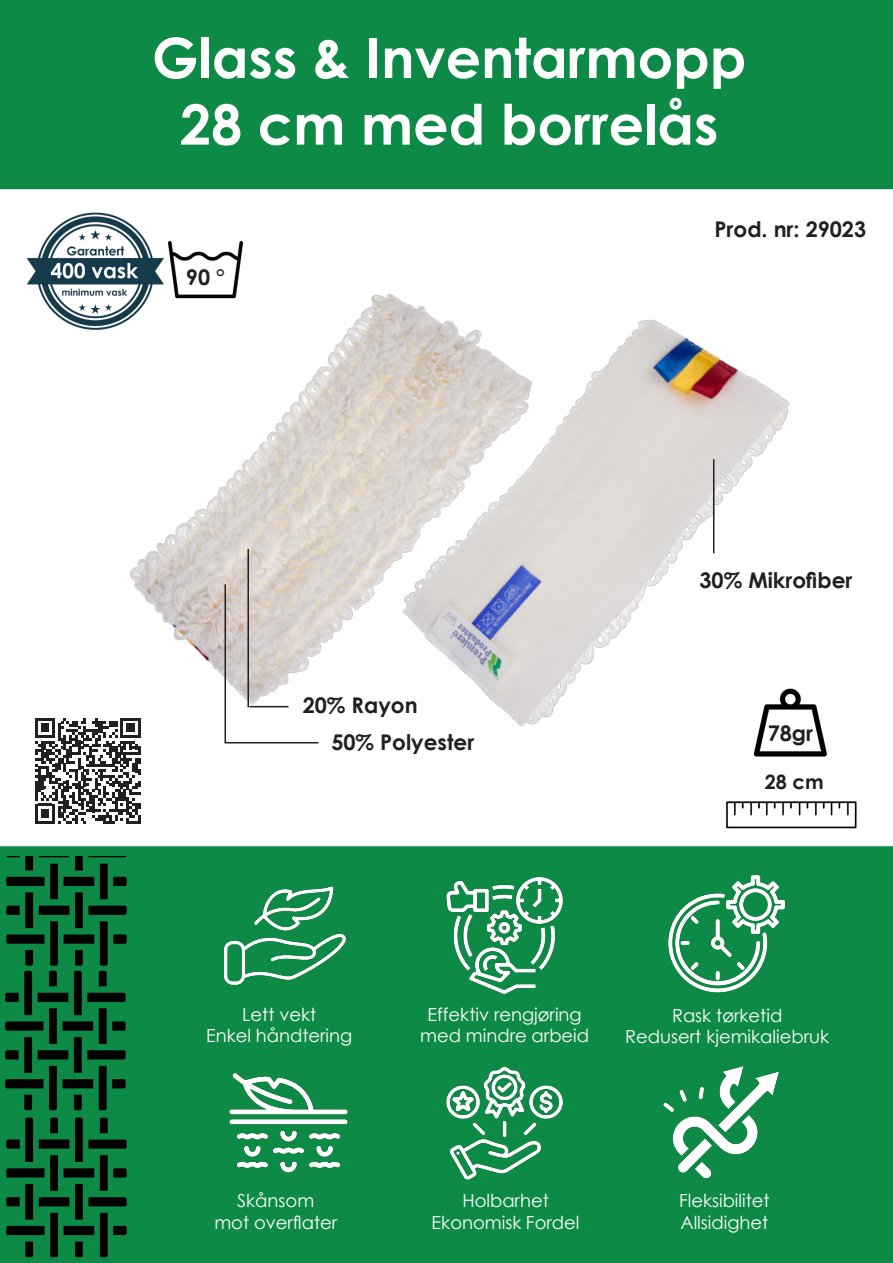
<style>
.page{position:relative;width:893px;height:1263px;background:#fff}
.page>*{position:absolute;margin:0;border:0;box-sizing:border-box;transform-origin:0 0}
.t1{font:700 55.5px "Century Gothic";color:#fff}
.t2{font:700 21.6px "Century Gothic";color:#231f20}
.t3{font:700 19.8px "Century Gothic";color:#231f20}
.t4{font:18px "Century Gothic";color:#fff}
</style>
<div class="page">
<div style="left:1px;top:1px;width:891px;height:187px;background:#0d8a45"></div>
<div style="left:0;top:0;width:893px;height:189px;border:2px solid #0d8a45"></div>
<div style="left:1px;top:847px;width:891px;height:415px;background:#0d8a45"></div>
<img style="left:223px;top:886px;width:123px;height:99px">
<img style="left:446px;top:877px;width:117px;height:117px">
<img style="left:668px;top:875px;width:117px;height:118px">
<img style="left:229px;top:1073px;width:119px;height:100px">
<img style="left:446px;top:1067px;width:117px;height:113px">
<img style="left:663px;top:1066px;width:116px;height:113px">
<img style="left:0;top:857px;width:127px;height:404px">
<img style="left:35px;top:391px;width:267px;height:433px">
<img style="left:302px;top:293px;width:488px;height:451px">
<img style="left:751px;top:685px;width:76px;height:72px">
<img style="left:167px;top:241px;width:77px;height:58px">
<img style="left:26px;top:212px;width:138px;height:118px">
<img style="left:726px;top:801px;width:131px;height:28px">
<hr style="left:247px;top:549px;width:2px;height:158px;background:#231f20">
<hr style="left:249px;top:706px;width:39px;height:1px;background:#231f20">
<hr style="left:713px;top:459px;width:1px;height:94px;background:#231f20">
<hr style="left:224px;top:584px;width:2px;height:159px;background:#231f20">
<hr style="left:224px;top:742px;width:94px;height:1px;background:#231f20">
<svg style="left:35px;top:718px;width:105px;height:105px"></svg>
<p class="t1" style="left:152px;top:16px;width:596px">Glass &amp; Inventarmopp</p>
<p class="t1" style="left:180px;top:82px;width:540px">28 cm med borrelås</p>
<p class="t2" style="left:186px;top:261px;width:40px">90 °</p>
<p class="t2" style="left:714px;top:213px;width:153px">Prod. nr: 29023</p>
<p class="t2" style="left:303px;top:689px;width:116px">20% Rayon</p>
<p class="t2" style="left:331px;top:725px;width:144px">50% Polyester</p>
<p class="t2" style="left:699px;top:564px;width:154px">30% Mikrofiber</p>
<p class="t2" style="left:768px;top:716px;width:47px">78gr</p>
<p class="t3" style="left:765px;top:767px;width:61px">28 cm</p>
<p class="t4" style="left:242px;top:1001px;width:76px">Lett vekt</p>
<p class="t4" style="left:206px;top:1023px;width:148px">Enkel håndtering</p>
<p class="t4" style="left:237px;top:1188px;width:78px">Skånsom</p>
<p class="t4" style="left:214px;top:1210px;width:124px">mot overflater</p>
<p class="t4" style="left:428px;top:1001px;width:156px">Effektiv rengjøring</p>
<p class="t4" style="left:420px;top:1023px;width:171px">med mindre arbeid</p>
<p class="t4" style="left:672px;top:1003px;width:112px">Rask tørketid</p>
<p class="t4" style="left:625px;top:1024px;width:205px">Redusert kjemikaliebruk</p>
<p class="t4" style="left:462px;top:1188px;width:88px">Holbarhet</p>
<p class="t4" style="left:432px;top:1210px;width:149px">Ekonomisk Fordel</p>
<p class="t4" style="left:679px;top:1188px;width:92px">Fleksibilitet</p>
<p class="t4" style="left:680px;top:1210px;width:89px">Allsidighet</p>
</div>
